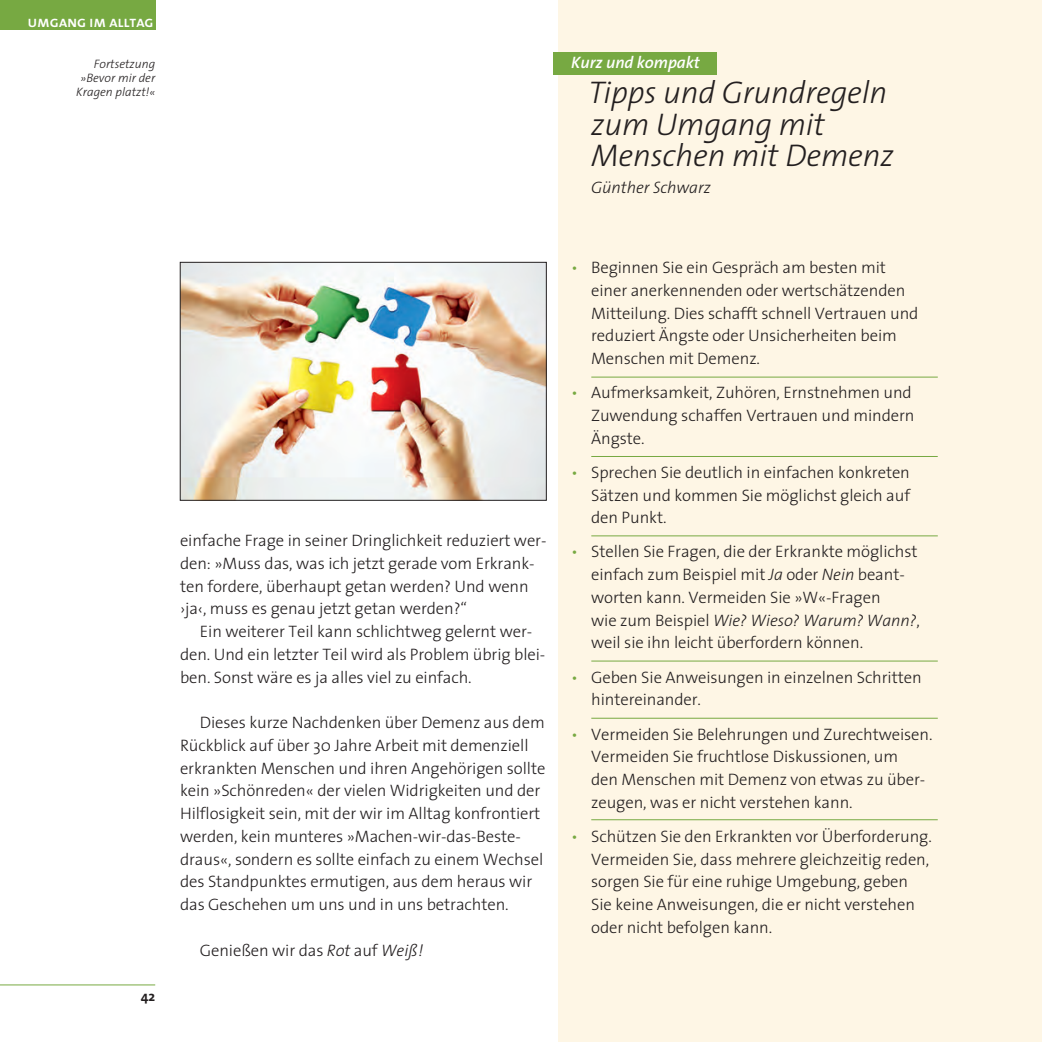
<style>
.page{position:relative;width:1042px;height:1042px;background:#fff}
.page>*{position:absolute;margin:0;border:0;box-sizing:border-box;transform-origin:0 0}
.t1{font:italic 300 31.5px/31.5px "The Sans";letter-spacing:-.005em;color:#231f20}
.t2{font:300 16.62px/22.8px "The Sans";letter-spacing:-.005em;color:#231f20}
.t3{font:italic 600 16.62px "The Sans";letter-spacing:-.005em;color:#fff}
.t4{font:italic 300 16.62px "The Sans";letter-spacing:-.005em;color:#231f20}
.t5{font:15.75px "The Sans Semi Bold Caps";letter-spacing:-.02em;color:#fff}
.t6{font:700 14px "The Sans";color:#231f20}
.t7{font:italic 300 12.25px/14px "The Sans";color:#231f20;text-align:right}
.s1{font-style:italic}
.s2{color:#77a942}
</style>
<div class="page">
<div style="left:558px;top:0;width:484px;height:1042px;background:#fef6e5"></div>
<div style="left:553px;top:52px;width:164px;height:22px;background:#77a942"></div>
<hr style="left:0;top:984px;width:155px;height:1px;background:#77a942">
<hr style="left:591px;top:377px;width:347px;height:1px;background:#77a942">
<hr style="left:591px;top:456px;width:347px;height:1px;background:#77a942">
<hr style="left:591px;top:535px;width:347px;height:1px;background:#77a942">
<hr style="left:591px;top:660px;width:347px;height:1px;background:#77a942">
<hr style="left:591px;top:718px;width:347px;height:1px;background:#77a942">
<hr style="left:591px;top:819px;width:347px;height:1px;background:#77a942">
<img style="left:182px;top:264px;width:362px;height:234px">
<div style="left:180px;top:262px;width:366px;height:238px;border:1px solid #231f20"></div>
<div style="left:0;top:0;width:155px;height:30px;background:#77a942"></div>
<p class="t5" style="left:28px;top:16px;width:128px">umgang im alltag</p>
<p class="t7" style="left:76px;top:58px;width:80px">Fortsetzung »Bevor mir der<br>Kragen platzt!«</p>
<p class="t3" style="left:571px;top:56px;width:130px">Kurz und kompakt</p>
<h1 class="t1" style="left:588px;top:80px;width:307px">Tipps und Grundregeln zum Umgang mit<br>Menschen mit Demenz</h1>
<p class="t4" style="left:591px;top:180px;width:121px">Günther Schwarz</p>
<p class="t6" style="left:141px;top:991px;width:16px">42</p>
<p class="t2" style="left:180px;top:531px;width:368px">einfache Frage in seiner Dringlichkeit reduziert wer - den: »Muss das, was ich jetzt gerade vom Er krank - ten fordere, überhaupt getan werden? Und wenn ›ja‹, muss es genau jetzt getan werden?“</p>
<p class="t2" style="left:180px;top:622px;width:367px;text-indent:20px">Ein weiterer Teil kann schlichtweg gelernt wer - den. Und ein letzter Teil wird als Problem übrig blei - ben. Sonst wäre es ja alles viel zu einfach.</p>
<p class="t2" style="left:180px;top:713px;width:367px;text-indent:20px">Dieses kurze Nachdenken über Demenz aus dem Rückblick auf über 30 Jahre Arbeit mit demenziell erkrankten Menschen und ihren Angehörigen sollte kein »Schönreden« der vielen Widrigkeiten und der Hilflosigkeit sein, mit der wir im Alltag konfrontiert werden, kein munteres »Machen-wir-das-Beste&shy;draus«, sondern es sollte einfach zu einem Wechsel des Standpunktes ermutigen, aus dem heraus wir das Geschehen um uns und in uns betrachten.</p>
<p class="t2" style="left:200px;top:940px;width:225px">Genießen wir das <span class="s1">Rot</span> auf <span class="s1">Weiß!</span></p>
<p class="t2" style="left:591px;top:258px;width:329px;text-indent:-20px"><span class="s2">•</span> Beginnen Sie ein Gespräch am besten mit einer anerkennenden oder wertschätzenden Mitteilung. Dies schafft schnell Vertrauen und reduziert Ängste oder Unsicherheiten beim Menschen mit Demenz.</p>
<p class="t2" style="left:591px;top:383px;width:325px;text-indent:-20px"><span class="s2">•</span> Aufmerksamkeit, Zuhören, Ernstnehmen und<br>Zuwendung schaffen Vertrauen und mindern<br>Ängste.</p>
<p class="t2" style="left:591px;top:462px;width:320px;text-align:justify;text-indent:-20px"><span class="s2">•</span> Sprechen Sie deutlich in einfachen konkreten Sätzen und kommen Sie möglichst gleich auf den Punkt.</p>
<p class="t2" style="left:591px;top:542px;width:330px;text-indent:-20px"><span class="s2">•</span> Stellen Sie Fragen, die der Erkrankte möglichst einfach zum Beispiel mit <span class="s1">Ja</span> oder <span class="s1">Nein</span> beant - worten kann. Vermeiden Sie »W«-Fragen<br>wie zum Beispiel <span class="s1">Wie? Wieso? Warum? Wann?</span>, weil sie ihn leicht überfordern können.</p>
<p class="t2" style="left:591px;top:667px;width:332px;text-indent:-20px"><span class="s2">•</span> Geben Sie Anweisungen in einzelnen Schritten hintereinander.</p>
<p class="t2" style="left:591px;top:724px;width:343px;text-indent:-20px"><span class="s2">•</span> Vermeiden Sie Belehrungen und Zurechtweisen.<br>Vermeiden Sie fruchtlose Diskussionen, um<br>den Menschen mit Demenz von etwas zu über - zeugen, was er nicht verstehen kann.</p>
<p class="t2" style="left:591px;top:826px;width:342px;text-indent:-20px"><span class="s2">•</span> Schützen Sie den Erkrankten vor Überforderung.<br>Vermeiden Sie, dass mehrere gleichzeitig reden, sorgen Sie für eine ruhige Umgebung, geben Sie keine Anweisungen, die er nicht verstehen oder nicht befolgen kann.</p>
</div>
